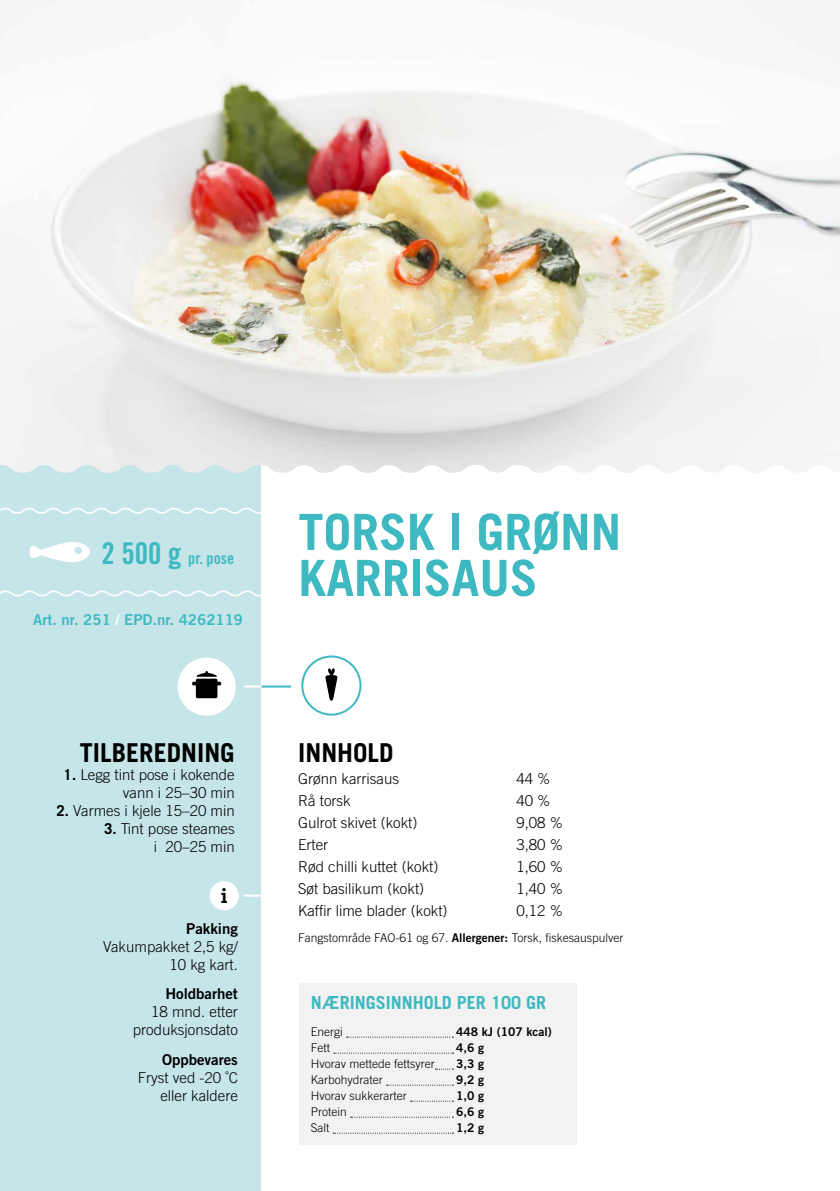
<style>
.page{position:relative;width:840px;height:1191px;background:#fff}
.page>*{position:absolute;margin:0;border:0;box-sizing:border-box;transform-origin:0 0}
.t1{font:700 50px/46px "Trade Gothic";color:#3eb9c1}
.t2{font:700 26px "Trade Gothic";color:#000}
.t3{font:700 23.2px "Archer";color:#000}
.t4{font:700 18px "Trade Gothic";color:#3eb9c1}
.t5{font:16px "Trade Gothic Bold Cond Twenty";color:#3eb9c1}
.t6{font:300 15px/18px "Trade Gothic";color:#000;text-align:right}
.t7{font:15px "Trade Gothic Bold Two";color:#000}
.t8{font:15px "Trade Gothic Bold Two";color:#3eb9c1}
.t9{font:300 12px "Trade Gothic";color:#000}
.t10{font:12px "Trade Gothic Bold Two";color:#000}
.s1{font-size:30px}
.s2{color:#fff}
.s3{font-weight:700}
.s4{font-family:"Trade Gothic Bold Two";font-weight:400}
</style>
<div class="page">
<img style="left:0;top:0;width:839px;height:464px">
<div style="left:0;top:464px;width:261px;height:727px;background:#c5e5e8"></div>
<svg style="left:261px;top:464px;width:467px;height:681px"></svg>
<div style="left:302px;top:656px;width:58px;height:58px;background:#fff;border-radius:50%"></div>
<div style="left:301px;top:655px;width:60px;height:60px;border:2px solid #3eb9c1;border-radius:50%"></div>
<svg style="left:325px;top:668px;width:12px;height:32px"></svg>
<svg style="left:244px;top:685px;width:17px;height:2px"></svg>
<hr style="left:261px;top:685px;width:30px;height:2px;background:#3eb9c1">
<div style="left:177px;top:657px;width:58px;height:58px;background:#fff;border-radius:50%"></div>
<div style="left:196px;top:678px;width:21px;height:20px;background:#000;border-radius:2px"></div>
<hr style="left:192px;top:681px;width:29px;height:4px;background:#000;border-radius:2px">
<svg style="left:196px;top:671px;width:21px;height:6px"></svg>
<svg style="left:243px;top:894px;width:18px;height:2px"></svg>
<div style="left:209px;top:881px;width:30px;height:29px;background:#fff;border-radius:50%"></div>
<svg style="left:0;top:505px;width:301px;height:93px"></svg>
<div style="left:299px;top:983px;width:277px;height:161px;background:#f2f2f2"></div>
<svg style="left:346px;top:1036px;width:107px;height:1px"></svg>
<svg style="left:334px;top:1052px;width:119px;height:1px"></svg>
<svg style="left:435px;top:1068px;width:18px;height:1px"></svg>
<svg style="left:386px;top:1084px;width:67px;height:1px"></svg>
<svg style="left:410px;top:1100px;width:43px;height:1px"></svg>
<svg style="left:350px;top:1116px;width:103px;height:1px"></svg>
<svg style="left:333px;top:1132px;width:120px;height:1px"></svg>
<p class="t5" style="left:102px;top:548px;width:134px"><span class="s1">2 500 g</span> pr. pose</p>
<p class="t8" style="left:33px;top:610px;width:211px">Art. nr. 251 <span class="s2">/</span> EPD.nr. 4262119</p>
<h2 class="t2" style="left:80px;top:736px;width:156px">TILBEREDNING</h2>
<p class="t6" style="left:64px;top:765px;width:172px"><span class="s3">1.</span> Legg tint pose i kokende vann i 25–30 min</p>
<p class="t6" style="left:56px;top:801px;width:180px"><span class="s3">2.</span> Varmes i kjele 15–20 min</p>
<p class="t6" style="left:104px;top:819px;width:132px"><span class="s3">3.</span> Tint pose steames i 20–25 min</p>
<h3 class="t3" style="left:220px;top:876px;width:9px">i</h3>
<p class="t7" style="left:186px;top:919px;width:53px">Pakking</p>
<p class="t6" style="left:103px;top:937px;width:136px">Vakumpakket 2,5 kg/<br>10 kg kart.</p>
<p class="t7" style="left:165px;top:984px;width:74px">Holdbarhet</p>
<p class="t6" style="left:133px;top:1003px;width:107px">18 mnd. etter produksjonsdato</p>
<p class="t7" style="left:162px;top:1050px;width:77px">Oppbevares</p>
<p class="t6" style="left:138px;top:1068px;width:102px">Fryst ved -20 ˚C eller kaldere</p>
<h1 class="t1" style="left:298px;top:508px;width:324px">TORSK I GRØNN<br>KARRISAUS</h1>
<h2 class="t2" style="left:298px;top:736px;width:97px">INNHOLD</h2>
<p class="t6" style="left:298px;top:769px;width:102px">Grønn karrisaus</p>
<p class="t6" style="left:516px;top:769px;width:36px">44 %</p>
<p class="t6" style="left:298px;top:791px;width:54px">Rå torsk</p>
<p class="t6" style="left:516px;top:791px;width:36px">40 %</p>
<p class="t6" style="left:298px;top:813px;width:121px">Gulrot skivet (kokt)</p>
<p class="t6" style="left:516px;top:813px;width:48px">9,08 %</p>
<p class="t6" style="left:298px;top:835px;width:31px">Erter</p>
<p class="t6" style="left:516px;top:835px;width:48px">3,80 %</p>
<p class="t6" style="left:298px;top:857px;width:142px">Rød chilli kuttet (kokt)</p>
<p class="t6" style="left:516px;top:857px;width:48px">1,60 %</p>
<p class="t6" style="left:298px;top:879px;width:127px">Søt basilikum (kokt)</p>
<p class="t6" style="left:516px;top:879px;width:48px">1,40 %</p>
<p class="t6" style="left:298px;top:901px;width:151px">Kaffir lime blader (kokt)</p>
<p class="t6" style="left:516px;top:901px;width:48px">0,12 %</p>
<p class="t9" style="left:298px;top:930px;width:326px">Fangstområde FAO-61 og 67. <span class="s4">Allergener:</span> Torsk, fiskesauspulver</p>
<p class="t4" style="left:310px;top:991px;width:237px">NÆRINGSINNHOLD PER 100 GR</p>
<p class="t9" style="left:310px;top:1024px;width:34px">Energi</p>
<p class="t10" style="left:456px;top:1024px;width:97px">448 kJ (107 kcal)</p>
<p class="t9" style="left:310px;top:1040px;width:21px">Fett</p>
<p class="t10" style="left:456px;top:1040px;width:29px">4,6 g</p>
<p class="t9" style="left:310px;top:1056px;width:125px">Hvorav mettede fettsyrer</p>
<p class="t10" style="left:456px;top:1056px;width:29px">3,3 g</p>
<p class="t9" style="left:310px;top:1072px;width:73px">Karbohydrater</p>
<p class="t10" style="left:456px;top:1072px;width:29px">9,2 g</p>
<p class="t9" style="left:310px;top:1088px;width:97px">Hvorav sukkerarter</p>
<p class="t10" style="left:456px;top:1088px;width:29px">1,0 g</p>
<p class="t9" style="left:310px;top:1104px;width:37px">Protein</p>
<p class="t10" style="left:456px;top:1104px;width:29px">6,6 g</p>
<p class="t9" style="left:310px;top:1120px;width:20px">Salt</p>
<p class="t10" style="left:456px;top:1120px;width:29px">1,2 g</p>
</div>
